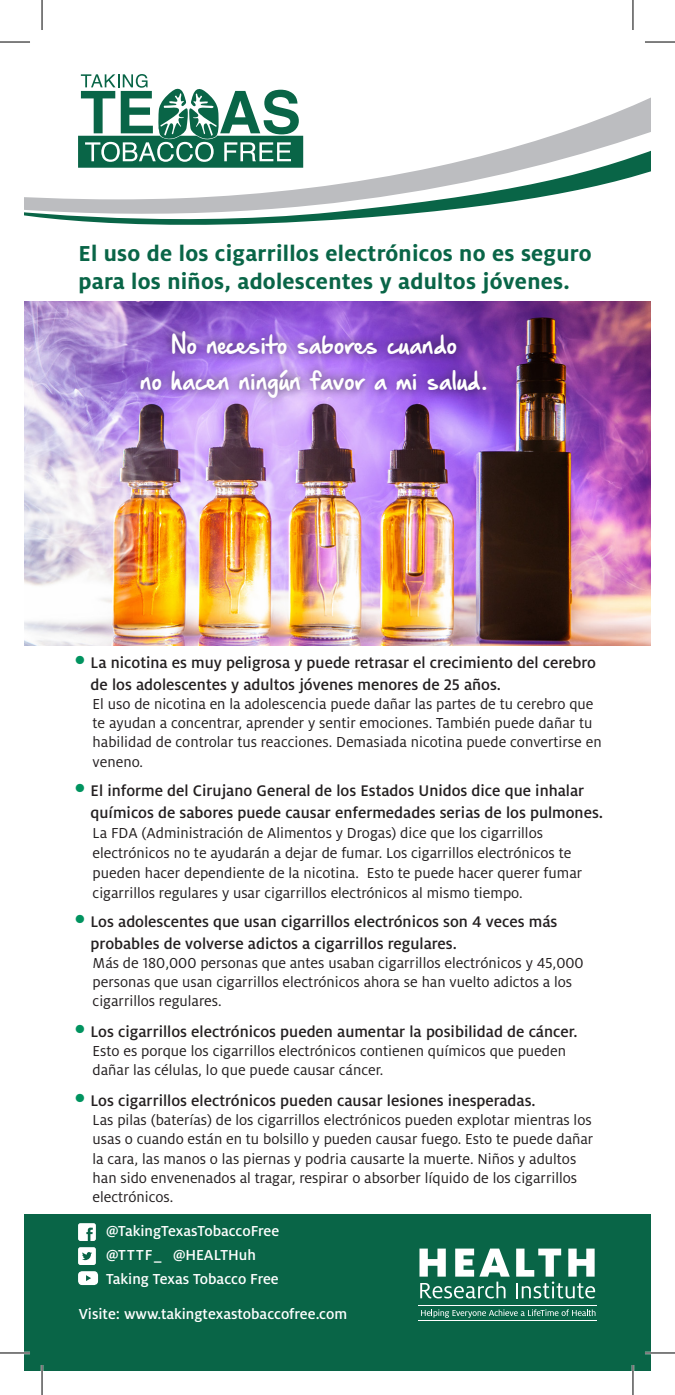
<style>
.page{position:relative;width:675px;height:1395px;background:#fff}
.page>*{position:absolute;margin:0;border:0;box-sizing:border-box;transform-origin:0 0}
.t1{font:30px "Hand Of Sean Pro";letter-spacing:.01em;color:#fff}
.t2{font:700 24px/28px "Milo OT";letter-spacing:.01em;color:#096547}
.t3{font:500 17px/21.6px "Milo OT";color:#231f20}
.subparagraph{font:16px/19.2px "Milo OT";color:#231f20}
.t4{font:500 16px "Milo OT";color:#fff}
.s1{font-size:28px;color:#00935f}
.s2{font-size:18px}
</style>
<div class="page">
<div style="left:25px;top:1214px;width:625px;height:156px;background:#096547"></div>
<svg style="left:557px;top:116px;width:93px;height:18px;fill:#bcbdc0"></svg>
<svg style="left:24px;top:134px;width:626px;height:91px"></svg>
<svg style="left:78px;top:74px;width:225px;height:94px"></svg>
<img style="left:25px;top:302px;width:625px;height:343px">
<div style="left:130px;top:320px;width:366px;height:87px;background:#231f20;opacity:.75"></div>
<svg style="left:78px;top:1223px;width:18px;height:17px"></svg>
<svg style="left:78px;top:1247px;width:18px;height:17px"></svg>
<div style="left:78px;top:1271px;width:20px;height:13px;background:#fff;border-radius:4px"></div>
<svg style="left:86px;top:1275px;width:5px;height:6px"></svg>
<svg style="left:419px;top:1248px;width:90px;height:50px"></svg>
<svg style="left:516px;top:1248px;width:79px;height:50px"></svg>
<svg style="left:421px;top:1309px;width:174px;height:8px"></svg>
<hr style="left:418px;top:1320px;width:178px;height:1px;background:#fff">
<hr style="left:418px;top:1305px;width:178px;height:1px;background:#fff">
<hr style="left:0;top:1351px;width:30px;height:3px;background:#fff">
<hr style="left:644px;top:1351px;width:30px;height:3px;background:#fff">
<hr style="left:41px;top:1364px;width:2px;height:30px;background:#fff">
<hr style="left:631px;top:1364px;width:3px;height:30px;background:#fff">
<hr style="left:0;top:42px;width:30px;height:1px;background:#000">
<hr style="left:644px;top:42px;width:30px;height:1px;background:#000">
<hr style="left:0;top:1352px;width:30px;height:1px;background:#000">
<hr style="left:644px;top:1352px;width:30px;height:1px;background:#000">
<hr style="left:42px;top:0;width:1px;height:30px;background:#000">
<hr style="left:42px;top:1364px;width:1px;height:30px;background:#000">
<hr style="left:632px;top:0;width:1px;height:30px;background:#000">
<hr style="left:632px;top:1364px;width:1px;height:30px;background:#000">
<p class="t2" style="left:79px;top:240px;width:514px">El uso de los cigarrillos electrónicos no es seguro para los niños, adolescentes y adultos jóvenes.</p>
<p class="t1" style="left:171px;top:325px;width:286px">No necesito sabores cuando</p>
<p class="t1" style="left:140px;top:361px;width:349px">no hacen ningún favor a mi salud.</p>
<p class="t3" style="left:91px;top:652px;width:506px;text-indent:-16px"><span class="s1">•</span> La nicotina es muy peligrosa y puede retrasar el crecimiento del cerebro de los adolescentes y adultos jóvenes menores de 25 años.</p>
<p class="subparagraph" style="left:93px;top:694px;width:510px">El uso de nicotina en la adolescencia puede dañar las partes de tu cerebro que te ayudan a concentrar, aprender y sentir emociones. También puede dañar tu habilidad de controlar tus reacciones. Demasiada nicotina puede convertirse en veneno.</p>
<p class="t3" style="left:91px;top:780px;width:514px;text-indent:-16px"><span class="s1">•</span> El informe del Cirujano General de los Estados Unidos dice que inhalar químicos de sabores puede causar enfermedades serias de los pulmones<span class="s2">.</span></p>
<p class="subparagraph" style="left:93px;top:823px;width:491px;line-height:20px">La FDA (Administración de Alimentos y Drogas) dice que los cigarrillos electrónicos no te ayudarán a dejar de fumar. Los cigarrillos electrónicos te pueden hacer dependiente de la nicotina. Esto te puede hacer querer fumar cigarrillos regulares y usar cigarrillos electrónicos al mismo tiempo.</p>
<p class="t3" style="left:91px;top:911px;width:468px;text-indent:-16px"><span class="s1">•</span> Los adolescentes que usan cigarrillos electrónicos son 4 veces más probables de volverse adictos a cigarrillos regulares.</p>
<p class="subparagraph" style="left:93px;top:953px;width:492px">Más de 180,000 personas que antes usaban cigarrillos electrónicos y 45,000 personas que usan cigarrillos electrónicos ahora se han vuelto adictos a los cigarrillos regulares.</p>
<p class="t3" style="left:75px;top:1021px;width:504px"><span class="s1">•</span> Los cigarrillos electrónicos pueden aumentar la posibilidad de cáncer.</p>
<p class="subparagraph" style="left:93px;top:1041px;width:475px">Esto es porque los cigarrillos electrónicos contienen químicos que pueden dañar las células, lo que puede causar cáncer.</p>
<p class="t3" style="left:75px;top:1090px;width:462px"><span class="s1">•</span> Los cigarrillos electrónicos pueden causar lesiones inesperadas.</p>
<p class="subparagraph" style="left:93px;top:1110px;width:502px">Las pilas (baterías) de los cigarrillos electrónicos pueden explotar mientras los usas o cuando están en tu bolsillo y pueden causar fuego. Esto te puede dañar la cara, las manos o las piernas y podria causarte la muerte. Niños y adultos han sido envenenados al tragar, respirar o absorber líquido de los cigarrillos electrónicos.</p>
<p class="t4" style="left:106px;top:1221px;width:175px">@TakingTexasTobaccoFree</p>
<p class="t4" style="left:106px;top:1245px;width:151px">@TTTF_ @HEALTHuh</p>
<p class="t4" style="left:106px;top:1270px;width:174px">Taking Texas Tobacco Free</p>
<p class="t4" style="left:79px;top:1304px;width:270px">Visite: www.takingtexastobaccofree.com</p>
</div>
